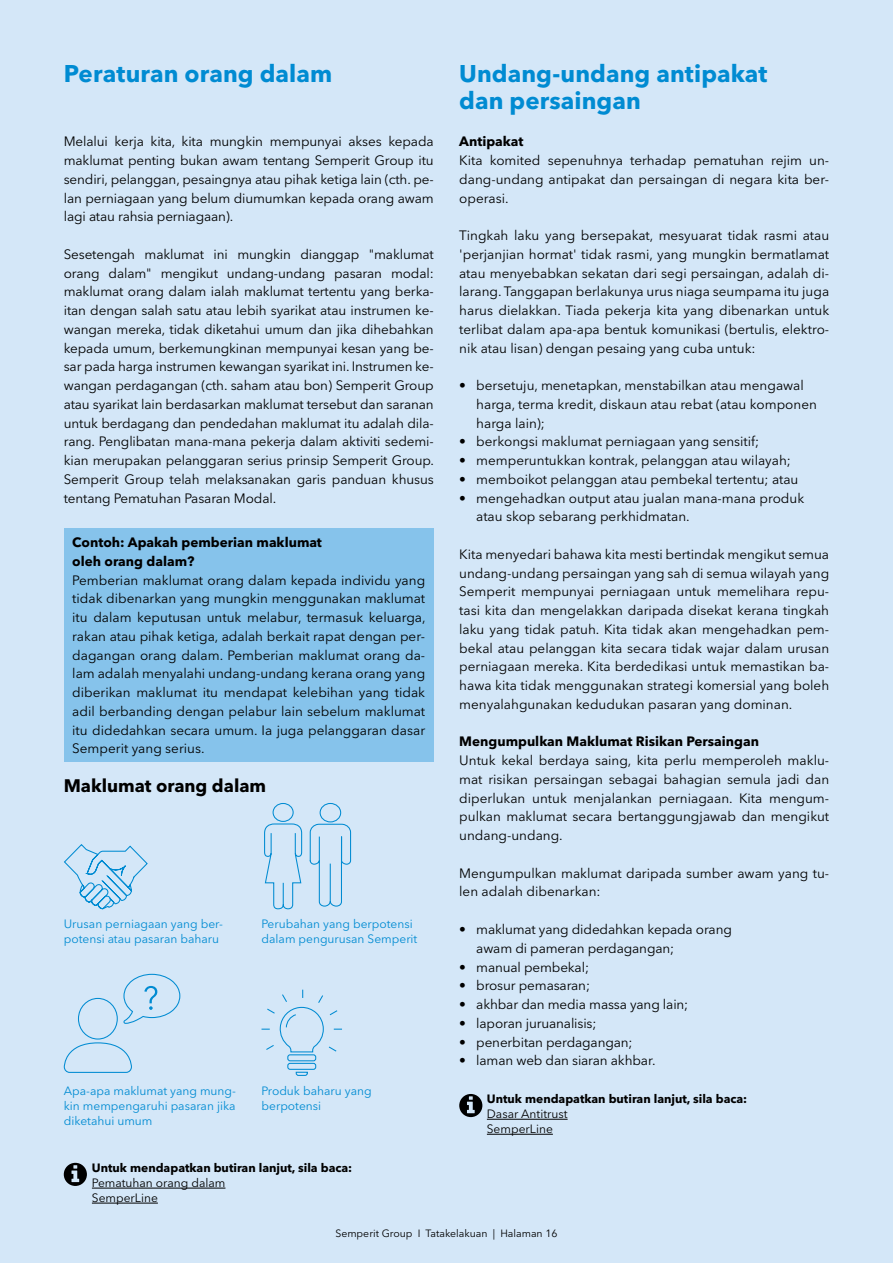
<style>
.page{position:relative;width:893px;height:1263px;background:#d4e7f8}
.page>*{position:absolute;margin:0;border:0;box-sizing:border-box;transform-origin:0 0}
.t1{font:700 24px/27px "Avenir Next LT Pro";letter-spacing:.005em;color:#008bd2}
.t2{font:700 18px "Avenir Next LT Pro";color:#000}
.t3{font:13.5px/18.8px "Avenir Next LT Pro";color:#000;text-align:justify}
.t4{font:700 13.5px/18.8px "Avenir Next LT Pro";color:#000}
.t5{font:12px/15px "Avenir Next LT Pro";color:#008bd2}
.t6{font:700 12px "Avenir Next LT Pro";color:#000}
.t7{font:12px/15px "Avenir Next LT Pro";color:#000}
.t8{font:10.5px "Avenir Next LT Pro";color:#000}
</style>
<div class="page">
<div style="left:64px;top:528px;width:370px;height:234px;background:#86c3eb"></div>
<hr style="left:92px;top:1188px;width:133px;height:1px;background:#000">
<hr style="left:92px;top:1203px;width:66px;height:1px;background:#000">
<svg style="left:64px;top:1163px;width:23px;height:23px"></svg>
<hr style="left:487px;top:1119px;width:81px;height:1px;background:#000">
<hr style="left:487px;top:1134px;width:66px;height:1px;background:#000">
<svg style="left:459px;top:1094px;width:23px;height:23px"></svg>
<svg style="left:64px;top:844px;width:84px;height:66px"></svg>
<svg style="left:261px;top:989px;width:81px;height:87px"></svg>
<svg style="left:309px;top:803px;width:43px;height:104px"></svg>
<svg style="left:264px;top:823px;width:39px;height:87px"></svg>
<div style="left:273px;top:803px;width:21px;height:19px;border:1px solid #008bd2;border-radius:50%"></div>
<div style="left:78px;top:998px;width:40px;height:41px;border:1px solid #008bd2;border-radius:50%"></div>
<svg style="left:63px;top:1042px;width:69px;height:31px"></svg>
<svg style="left:123px;top:973px;width:58px;height:51px"></svg>
<h1 class="t1" style="left:64px;top:60px;width:270px">Peraturan orang dalam</h1>
<h1 class="t1" style="left:459px;top:60px;width:310px">Undang-undang antipakat dan persaingan</h1>
<p class="t4" style="left:459px;top:132px;width:66px">Antipakat</p>
<p class="t3" style="left:459px;top:151px;width:371px">Kita komited sepenuhnya terhadap pematuhan rejim un&shy;dang-undang antipakat dan persaingan di negara kita ber&shy;operasi.</p>
<p class="t3" style="left:459px;top:226px;width:371px">Tingkah laku yang bersepakat, mesyuarat tidak rasmi atau 'perjanjian hormat' tidak rasmi, yang mungkin bermatlamat atau menyebabkan sekatan dari segi persaingan, adalah di&shy;larang. Tanggapan berlakunya urus niaga seumpama itu juga harus dielakkan. Tiada pekerja kita yang dibenarkan untuk terlibat dalam apa-apa bentuk komunikasi (bertulis, elektro&shy;nik atau lisan) dengan pesaing yang cuba untuk:</p>
<p class="t3" style="left:476px;top:376px;width:342px;text-align:left;text-indent:-17px">• bersetuju, menetapkan, menstabilkan atau mengawal harga, terma kredit, diskaun atau rebat (atau komponen harga lain);</p>
<p class="t3" style="left:459px;top:432px;width:302px">• berkongsi maklumat perniagaan yang sensitif;</p>
<p class="t3" style="left:459px;top:451px;width:333px">• memperuntukkan kontrak, pelanggan atau wilayah;</p>
<p class="t3" style="left:459px;top:470px;width:341px">• memboikot pelanggan atau pembekal tertentu; atau</p>
<p class="t3" style="left:476px;top:488px;width:329px;text-indent:-17px">• mengehadkan output atau jualan mana-mana produk atau skop sebarang perkhidmatan.</p>
<p class="t3" style="left:459px;top:545px;width:371px">Kita menyedari bahawa kita mesti bertindak mengikut semua undang-undang persaingan yang sah di semua wilayah yang Semperit mempunyai perniagaan untuk memelihara repu&shy;tasi kita dan mengelakkan daripada disekat kerana tingkah laku yang tidak patuh. Kita tidak akan mengehadkan pem&shy;bekal atau pelanggan kita secara tidak wajar dalam urusan perniagaan mereka. Kita berdedikasi untuk memastikan ba&shy;hawa kita tidak menggunakan strategi komersial yang boleh menyalahgunakan kedudukan pasaran yang dominan.</p>
<p class="t4" style="left:459px;top:732px;width:301px">Mengumpulkan Maklumat Risikan Persaingan</p>
<p class="t3" style="left:459px;top:751px;width:371px">Untuk kekal berdaya saing, kita perlu memperoleh maklu&shy;mat risikan persaingan sebagai bahagian semula jadi dan diperlukan untuk menjalankan perniagaan. Kita mengum&shy;pulkan maklumat secara bertanggungjawab dan mengikut undang-undang.</p>
<p class="t3" style="left:459px;top:863px;width:371px">Mengumpulkan maklumat daripada sumber awam yang tu&shy;len adalah dibenarkan:</p>
<p class="t3" style="left:476px;top:920px;width:257px;text-indent:-17px">• maklumat yang didedahkan kepada orang awam di pameran perdagangan;</p>
<p class="t3" style="left:459px;top:957px;width:131px">• manual pembekal;</p>
<p class="t3" style="left:459px;top:976px;width:132px">• brosur pemasaran;</p>
<p class="t3" style="left:459px;top:995px;width:231px">• akhbar dan media massa yang lain;</p>
<p class="t3" style="left:459px;top:1013px;width:139px">• laporan juruanalisis;</p>
<p class="t3" style="left:459px;top:1032px;width:175px">• penerbitan perdagangan;</p>
<p class="t3" style="left:459px;top:1051px;width:198px">• laman web dan siaran akhbar.</p>
<p class="t3" style="left:64px;top:132px;width:371px">Melalui kerja kita, kita mungkin mempunyai akses kepada maklumat penting bukan awam tentang Semperit Group itu sendiri, pelanggan, pesaingnya atau pihak ketiga lain (cth. pe&shy;lan perniagaan yang belum diumumkan kepada orang awam lagi atau rahsia perniagaan).</p>
<p class="t3" style="left:64px;top:245px;width:372px">Sesetengah maklumat ini mungkin dianggap "maklumat orang dalam" mengikut undang-undang pasaran modal: maklumat orang dalam ialah maklumat tertentu yang berka&shy;itan dengan salah satu atau lebih syarikat atau instrumen ke&shy;wangan mereka, tidak diketahui umum dan jika dihebahkan kepada umum, berkemungkinan mempunyai kesan yang be&shy;sar pada harga instrumen kewangan syarikat ini. Instrumen ke&shy;wangan perdagangan (cth. saham atau bon) Semperit Group atau syarikat lain berdasarkan maklumat tersebut dan saranan untuk berdagang dan pendedahan maklumat itu adalah dila&shy;rang. Penglibatan mana-mana pekerja dalam aktiviti sedemi&shy;kian merupakan pelanggaran serius prinsip Semperit Group.<br>Semperit Group telah melaksanakan garis panduan khusus tentang Pematuhan Pasaran Modal.</p>
<p class="t4" style="left:72px;top:533px;width:251px">Contoh: Apakah pemberian maklumat oleh orang dalam?</p>
<p class="t3" style="left:72px;top:570px;width:355px">Pemberian maklumat orang dalam kepada individu yang tidak dibenarkan yang mungkin menggunakan maklumat itu dalam keputusan untuk melabur, termasuk keluarga, rakan atau pihak ketiga, adalah berkait rapat dengan per&shy;dagangan orang dalam. Pemberian maklumat orang da&shy;lam adalah menyalahi undang-undang kerana orang yang diberikan maklumat itu mendapat kelebihan yang tidak adil berbanding dengan pelabur lain sebelum maklumat itu didedahkan secara umum. Ia juga pelanggaran dasar Semperit yang serius.</p>
<h2 class="t2" style="left:64px;top:775px;width:204px">Maklumat orang dalam</h2>
<p class="t5" style="left:64px;top:916px;width:161px">Urusan perniagaan yang ber&shy;potensi atau pasaran baharu</p>
<p class="t5" style="left:261px;top:916px;width:157px">Perubahan yang berpotensi dalam pengurusan Semperit</p>
<p class="t5" style="left:64px;top:1083px;width:174px;text-align:justify">Apa-apa maklumat yang mung&shy;kin mempengaruhi pasaran jika diketahui umum</p>
<p class="t5" style="left:261px;top:1083px;width:112px">Produk baharu yang berpotensi</p>
<p class="t6" style="left:92px;top:1160px;width:262px">Untuk mendapatkan butiran lanjut, sila baca:</p>
<p class="t7" style="left:92px;top:1175px;width:135px">Pematuhan orang dalam<br>SemperLine</p>
<p class="t6" style="left:487px;top:1091px;width:262px">Untuk mendapatkan butiran lanjut, sila baca:</p>
<p class="t7" style="left:487px;top:1106px;width:82px">Dasar Antitrust<br>SemperLine</p>
<p class="t8" style="left:335px;top:1227px;width:224px">Semperit Group I Tatakelakuan | Halaman 16</p>
</div>
